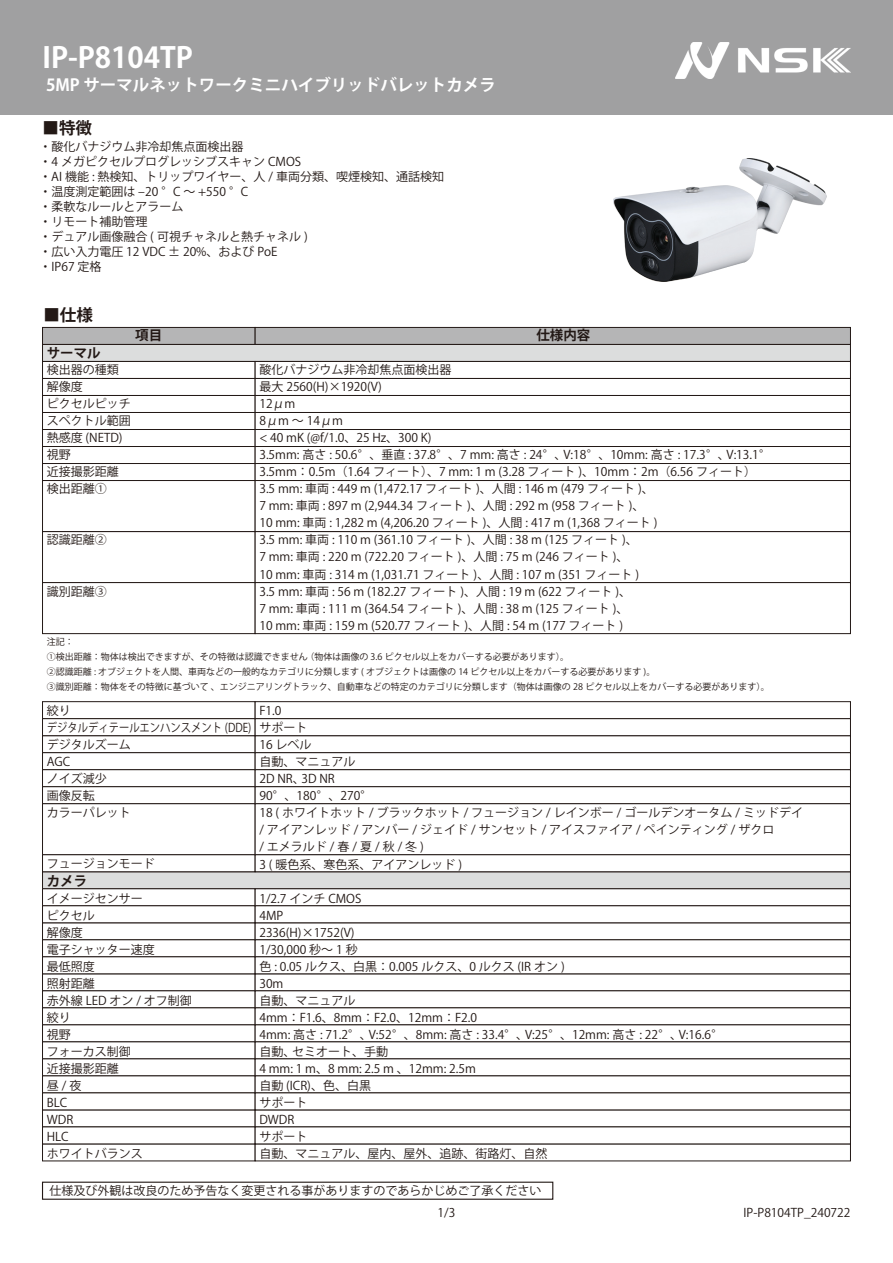
<style>
.page{position:relative;width:893px;height:1263px;background:#fff}
.page>*{position:absolute;margin:0;border:0;box-sizing:border-box;transform-origin:0 0}
.t1{font:700 28.5px "Koz Go Pro";color:#fff}
.t2{font:700 16.5px "Koz Go Pro";color:#fff}
.t3{font:700 16.5px "Koz Go Pr 6 N";color:#231916}
.t4{font:700 13.5px "Koz Go Pr 6 N";color:#231916}
.t5{font:12px/17.1px "Koz Go Pro";color:#231916}
.t6{font:9px/15px "Koz Go Pro";color:#231916}
</style>
<div class="page">
<div style="left:0;top:0;width:893px;height:115px;background:#a0a0a1"></div>
<img style="left:675px;top:43px;width:175px;height:35px">
<div style="left:42px;top:327px;width:213px;height:18px;background:#b5b5b6;border:1px solid #231916"></div>
<div style="left:255px;top:327px;width:596px;height:18px;background:#b5b5b6;border:1px solid #231916"></div>
<div style="left:42px;top:344px;width:809px;height:18px;background:#dcdddd;border:1px solid #231916"></div>
<div style="left:42px;top:361px;width:213px;height:18px;background:#fff;border:1px solid #231916"></div>
<div style="left:255px;top:361px;width:596px;height:18px;background:#fff;border:1px solid #231916"></div>
<div style="left:42px;top:378px;width:213px;height:18px;background:#fff;border:1px solid #231916"></div>
<div style="left:255px;top:378px;width:596px;height:18px;background:#fff;border:1px solid #231916"></div>
<div style="left:42px;top:395px;width:213px;height:18px;background:#fff;border:1px solid #231916"></div>
<div style="left:255px;top:395px;width:596px;height:18px;background:#fff;border:1px solid #231916"></div>
<div style="left:42px;top:412px;width:213px;height:18px;background:#fff;border:1px solid #231916"></div>
<div style="left:255px;top:412px;width:596px;height:18px;background:#fff;border:1px solid #231916"></div>
<div style="left:42px;top:429px;width:213px;height:18px;background:#fff;border:1px solid #231916"></div>
<div style="left:255px;top:429px;width:596px;height:18px;background:#fff;border:1px solid #231916"></div>
<div style="left:42px;top:446px;width:213px;height:18px;background:#fff;border:1px solid #231916"></div>
<div style="left:255px;top:446px;width:596px;height:18px;background:#fff;border:1px solid #231916"></div>
<div style="left:42px;top:582px;width:213px;height:52px;background:#fff;border:1px solid #231916"></div>
<div style="left:255px;top:582px;width:596px;height:52px;background:#fff;border:1px solid #231916"></div>
<div style="left:42px;top:752px;width:213px;height:18px;background:#fff;border:1px solid #231916"></div>
<div style="left:255px;top:752px;width:596px;height:18px;background:#fff;border:1px solid #231916"></div>
<div style="left:42px;top:769px;width:213px;height:18px;background:#fff;border:1px solid #231916"></div>
<div style="left:255px;top:769px;width:596px;height:18px;background:#fff;border:1px solid #231916"></div>
<div style="left:42px;top:701px;width:213px;height:18px;background:#fff;border:1px solid #231916"></div>
<div style="left:255px;top:701px;width:596px;height:18px;background:#fff;border:1px solid #231916"></div>
<div style="left:42px;top:718px;width:213px;height:18px;background:#fff;border:1px solid #231916"></div>
<div style="left:255px;top:718px;width:596px;height:18px;background:#fff;border:1px solid #231916"></div>
<div style="left:42px;top:786px;width:213px;height:18px;background:#fff;border:1px solid #231916"></div>
<div style="left:255px;top:786px;width:596px;height:18px;background:#fff;border:1px solid #231916"></div>
<div style="left:42px;top:803px;width:213px;height:52px;background:#fff;border:1px solid #231916"></div>
<div style="left:255px;top:803px;width:596px;height:52px;background:#fff;border:1px solid #231916"></div>
<div style="left:42px;top:871px;width:809px;height:18px;background:#dcdddd"></div>
<div style="left:42px;top:854px;width:213px;height:18px;background:#fff;border:1px solid #231916"></div>
<div style="left:255px;top:854px;width:596px;height:18px;background:#fff;border:1px solid #231916"></div>
<div style="left:42px;top:990px;width:213px;height:18px;background:#fff;border:1px solid #231916"></div>
<div style="left:255px;top:990px;width:596px;height:18px;background:#fff;border:1px solid #231916"></div>
<div style="left:42px;top:1007px;width:213px;height:18px;background:#fff;border:1px solid #231916"></div>
<div style="left:255px;top:1007px;width:596px;height:18px;background:#fff;border:1px solid #231916"></div>
<div style="left:42px;top:1024px;width:213px;height:18px;background:#fff;border:1px solid #231916"></div>
<div style="left:255px;top:1024px;width:596px;height:18px;background:#fff;border:1px solid #231916"></div>
<div style="left:42px;top:1126px;width:213px;height:18px;background:#fff;border:1px solid #231916"></div>
<div style="left:255px;top:1126px;width:596px;height:18px;background:#fff;border:1px solid #231916"></div>
<div style="left:42px;top:1181px;width:511px;height:19px;border:1px solid #231916"></div>
<div style="left:42px;top:463px;width:213px;height:18px;background:#fff;border:1px solid #231916"></div>
<div style="left:42px;top:480px;width:213px;height:52px;background:#fff;border:1px solid #231916"></div>
<div style="left:255px;top:463px;width:596px;height:18px;background:#fff;border:1px solid #231916"></div>
<div style="left:255px;top:480px;width:596px;height:52px;background:#fff;border:1px solid #231916"></div>
<div style="left:42px;top:888px;width:213px;height:18px;background:#fff;border:1px solid #231916"></div>
<div style="left:42px;top:905px;width:213px;height:18px;background:#fff;border:1px solid #231916"></div>
<div style="left:255px;top:888px;width:596px;height:18px;background:#fff;border:1px solid #231916"></div>
<div style="left:255px;top:905px;width:596px;height:18px;background:#fff;border:1px solid #231916"></div>
<div style="left:42px;top:939px;width:213px;height:18px;background:#fff;border:1px solid #231916"></div>
<div style="left:42px;top:956px;width:213px;height:18px;background:#fff;border:1px solid #231916"></div>
<div style="left:255px;top:939px;width:596px;height:18px;background:#fff;border:1px solid #231916"></div>
<div style="left:255px;top:956px;width:596px;height:18px;background:#fff;border:1px solid #231916"></div>
<div style="left:42px;top:1041px;width:213px;height:18px;background:#fff;border:1px solid #231916"></div>
<div style="left:42px;top:1058px;width:213px;height:18px;background:#fff;border:1px solid #231916"></div>
<div style="left:255px;top:1041px;width:596px;height:18px;background:#fff;border:1px solid #231916"></div>
<div style="left:255px;top:1058px;width:596px;height:18px;background:#fff;border:1px solid #231916"></div>
<div style="left:42px;top:1075px;width:213px;height:18px;background:#fff;border:1px solid #231916"></div>
<div style="left:42px;top:1092px;width:213px;height:18px;background:#fff;border:1px solid #231916"></div>
<div style="left:255px;top:1075px;width:596px;height:18px;background:#fff;border:1px solid #231916"></div>
<div style="left:255px;top:1092px;width:596px;height:18px;background:#fff;border:1px solid #231916"></div>
<img style="left:614px;top:158px;width:213px;height:123px">
<h1 class="t1" style="left:43px;top:39px;width:152px">IP-P8104TP</h1>
<h2 class="t2" style="left:46px;top:74px;width:451px">5MP サーマルネットワークミニハイブリッドバレットカメラ</h2>
<h2 class="t3" style="left:43px;top:118px;width:51px">■特徴</h2>
<p class="t5" style="left:40px;top:139px;width:406px;line-height:15px">・酸化バナジウム非冷却焦点面検出器<br>・4 メガピクセルプログレッシブスキャン CMOS<br>・ AI 機能 : 熱検知、トリップワイヤー、人 / 車両分類、喫煙検知、通話検知・温度測定範囲は ‒20 °C ～ +550 °C<br>・柔軟なルールとアラーム<br>・リモート補助管理<br>・デュアル画像融合 ( 可視チャネルと熱チャネル )<br>・広い入力電圧 12 VDC ± 20%、および PoE<br>・IP67 定格</p>
<h2 class="t3" style="left:43px;top:305px;width:51px">■仕様</h2>
<p class="t4" style="left:47px;top:346px;width:55px">サーマル</p>
<p class="t4" style="left:135px;top:327px;width:28px">項目</p>
<p class="t5" style="left:47px;top:361px;width:86px">検出器の種類解像度<br>ピクセルピッチスペクトル範囲熱感度 (NETD)視野<br>近接撮影距離検出距離①</p>
<p class="t5" style="left:47px;top:532px;width:62px">認識距離②</p>
<p class="t5" style="left:47px;top:583px;width:62px">識別距離③</p>
<p class="t4" style="left:536px;top:327px;width:55px">仕様内容</p>
<p class="t5" style="left:259px;top:361px;width:513px">酸化バナジウム非冷却焦点面検出器<br>最大 2560(H)×1920(V)<br>12μm<br>8μm ～ 14μm<br>&lt; 40 mK (@f/1.0、25 Hz、300 K)<br>3.5mm: 高さ : 50.6°、垂直 : 37.8°、7 mm: 高さ : 24°、V:18°、10mm: 高さ : 17.3°、V:13.1° 3.5mm：0.5m（1.64 フィート）、7 mm: 1 m (3.28 フィート )、10mm：2m（6.56 フィート）3.5 mm: 車両 : 449 m (1,472.17 フィート )、人間 : 146 m (479 フィート )、<br>7 mm: 車両 : 897 m (2,944.34 フィート )、人間 : 292 m (958 フィート )、<br>10 mm: 車両 : 1,282 m (4,206.20 フィート )、人間 : 417 m (1,368 フィート )<br>3.5 mm: 車両 : 110 m (361.10 フィート )、人間 : 38 m (125 フィート )、<br>7 mm: 車両 : 220 m (722.20 フィート )、人間 : 75 m (246 フィート )、<br>10 mm: 車両 : 314 m (1,031.71 フィート )、人間 : 107 m (351 フィート )<br>3.5 mm: 車両 : 56 m (182.27 フィート )、人間 : 19 m (622 フィート )、<br>7 mm: 車両 : 111 m (364.54 フィート )、人間 : 38 m (125 フィート )、<br>10 mm: 車両 : 159 m (520.77 フィート )、人間 : 54 m (177 フィート )</p>
<p class="t6" style="left:47px;top:634px;width:725px">注記：<br>①検出距離：物体は検出できますが、その特徴は認識できません （物体は画像の 3.6 ピクセル以上をカバーする必要があります）。<br>②認識距離 : オブジェクトを人間、車両などの一般的なカテゴリに分類します ( オブジェクトは画像の 14 ピクセル以上をカバーする必要があります )。<br>③識別距離：物体をその特徴に基づいて 、エンジニアリングトラック、自動車などの特定のカテゴリに分類します（物体は画像の 28 ピクセル以上をカバーする必要があります）。</p>
<p class="t5" style="left:47px;top:703px;width:206px">絞り<br>デジタルディテールエンハンスメント (DDE)デジタルズーム<br>AGC<br>ノイズ減少<br>画像反転<br>カラーパレット</p>
<p class="t5" style="left:47px;top:856px;width:110px">フュージョンモード</p>
<p class="t4" style="left:47px;top:873px;width:42px">カメラ</p>
<p class="t5" style="left:47px;top:890px;width:147px">イメージセンサー<br>ピクセル<br>解像度<br>電子シャッター速度<br>最低照度<br>照射距離<br>赤外線 LED オン / オフ制御絞り<br>視野<br>フォーカス制御<br>近接撮影距離<br>昼/夜<br>BLC<br>WDR<br>HLC<br>ホワイトバランス</p>
<p class="t5" style="left:259px;top:703px;width:545px">F1.0<br>サポート<br>16 レベル<br>自動、マニュアル<br>2D NR、3D NR<br>90°、180°、270°<br>18 ( ホワイトホット / ブラックホット / フュージョン / レインボー / ゴールデンオータム / ミッドデイ/ アイアンレッド / アンバー / ジェイド / サンセット / アイスファイア / ペインティング / ザクロ<br>/エメラルド/春/夏/秋/冬)<br>3 ( 暖色系、寒色系、アイアンレッド )</p>
<p class="t5" style="left:259px;top:890px;width:465px">1/2.7 インチ CMOS<br>4MP<br>2336(H)×1752(V)<br>1/30,000 秒～ 1 秒<br>色 : 0.05 ルクス、白黒：0.005 ルクス、0 ルクス (IR オン )<br>30m<br>自動、マニュアル<br>4mm：F1.6、8mm：F2.0、12mm：F2.0<br>4mm: 高さ : 71.2°、V:52°、8mm: 高さ : 33.4°、V:25°、12mm: 高さ : 22°、V:16.6°自動、セミオート、手動<br>4 mm: 1 m、8 mm: 2.5 m 、12mm: 2.5m<br>自動 (ICR)、色、白黒<br>サポート<br>DWDR<br>サポート<br>自動、マニュアル、屋内、屋外、追跡、街路灯、自然</p>
<p class="t5" style="left:49px;top:1182px;width:493px">仕様及び外観は改良のため予告なく変更される事がありますのであらかじめご了承ください</p>
<p class="t5" style="left:438px;top:1204px;width:19px">1/3</p>
<p class="t5" style="left:743px;top:1204px;width:108px">IP-P8104TP_240722</p>
</div>
